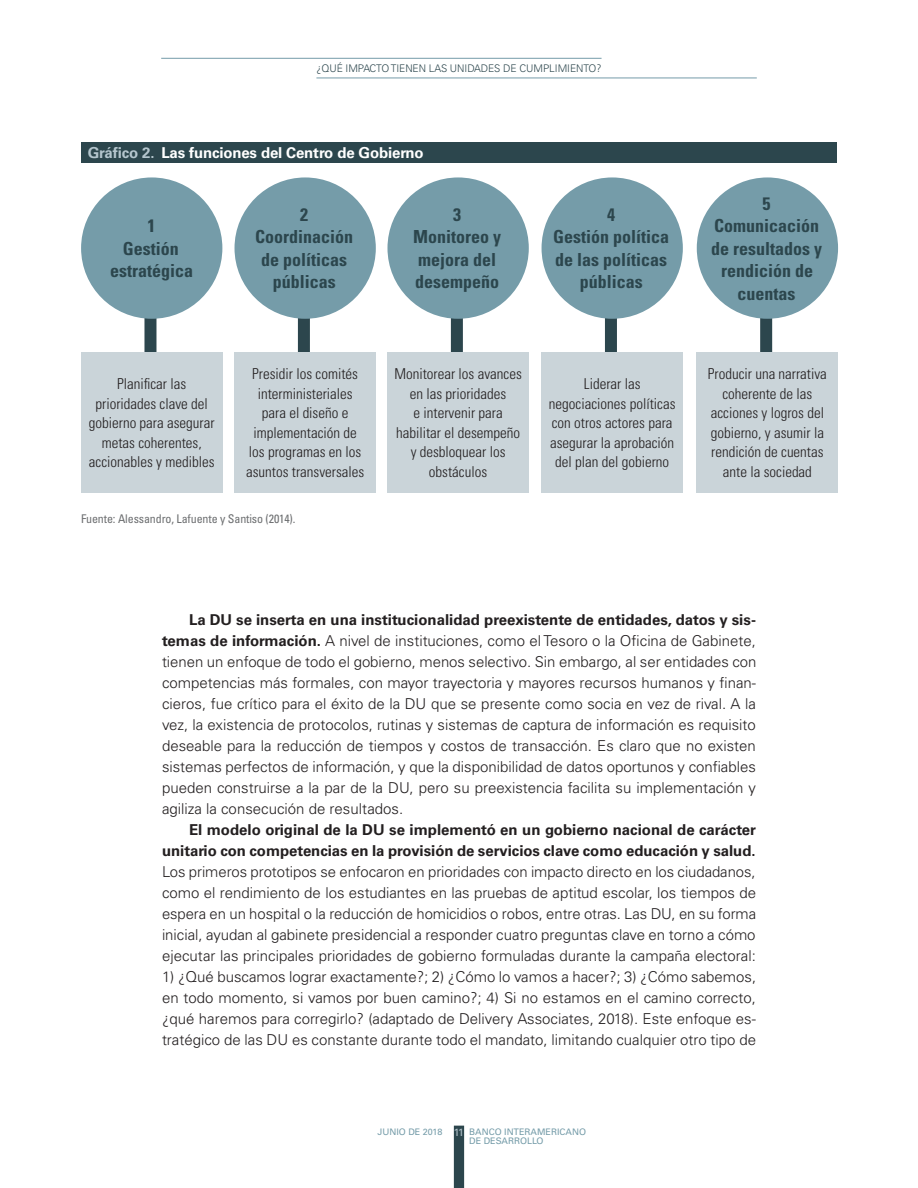
<style>
.page{position:relative;width:918px;height:1188px;background:#fff}
.page>*{position:absolute;margin:0;border:0;box-sizing:border-box;transform-origin:0 0}
.t1{font:700 condensed 18px/22.5px "Univers LT Std";color:#2c464d;text-align:center}
.A-Txt_Indented{font:300 15px/21px "Univers LT Std";color:#231f20;text-align:justify}
.t2{font:300 condensed 15px/19.5px "Univers LT Std";color:#231f20;text-align:center}
.t3{font:700 15px "Univers LT Std";letter-spacing:-.01em;color:#fff}
.A-Title-Ch-Prim{font:condensed 12px "Univers LT Std";letter-spacing:-.01em;color:#6d6f71}
.t4{font:300 10.5px "Univers LT Std";letter-spacing:-.005em;color:#2c464d}
.t5{font:9px/9px "Univers LT Std";color:#759ca9}
.s1{color:#b5c6ce}
.s2{font-weight:700}
.s3{font-size:10.5px;color:#b5c6ce}
</style>
<div class="page">
<hr style="left:161px;top:58px;width:441px;height:1px;background:#759ca9">
<hr style="left:316px;top:78px;width:441px;height:1px;background:#759ca9">
<div style="left:454px;top:1126px;width:10px;height:62px;background:#2c464d"></div>
<div style="left:81px;top:142px;width:756px;height:21px;background:#2c464d"></div>
<div style="left:760px;top:295px;width:12px;height:76px;background:#2c464d"></div>
<div style="left:697px;top:177px;width:141px;height:142px;background:#759ca9;border-radius:50%"></div>
<div style="left:605px;top:295px;width:12px;height:76px;background:#2c464d"></div>
<div style="left:542px;top:177px;width:141px;height:142px;background:#759ca9;border-radius:50%"></div>
<div style="left:451px;top:295px;width:12px;height:76px;background:#2c464d"></div>
<div style="left:387px;top:177px;width:142px;height:142px;background:#759ca9;border-radius:50%"></div>
<div style="left:298px;top:295px;width:12px;height:76px;background:#2c464d"></div>
<div style="left:235px;top:177px;width:141px;height:142px;background:#759ca9;border-radius:50%"></div>
<div style="left:144px;top:295px;width:12px;height:76px;background:#2c464d"></div>
<div style="left:81px;top:177px;width:141px;height:142px;background:#759ca9;border-radius:50%"></div>
<div style="left:81px;top:352px;width:141px;height:141px;background:#cad4d9"></div>
<div style="left:697px;top:352px;width:141px;height:141px;background:#cad4d9"></div>
<div style="left:541px;top:352px;width:142px;height:141px;background:#cad4d9"></div>
<div style="left:387px;top:352px;width:142px;height:141px;background:#cad4d9"></div>
<div style="left:234px;top:352px;width:142px;height:141px;background:#cad4d9"></div>
<p class="t4" style="left:316px;top:62px;width:287px">¿QUÉ IMPACTO TIENEN LAS UNIDADES DE CUMPLIMIENTO?</p>
<p class="t3" style="left:88px;top:144px;width:337px"><span class="s1">Gráfico 2.</span> Las funciones del Centro de Gobierno</p>
<p class="t1" style="left:110px;top:214px;width:84px">1<br>Gestión estratégica</p>
<p class="t1" style="left:255px;top:203px;width:100px">2<br>Coordinación de políticas públicas</p>
<p class="t1" style="left:413px;top:203px;width:89px">3<br>Monitoreo y mejora del desempeño</p>
<p class="t1" style="left:553px;top:203px;width:118px">4<br>Gestión política de las políticas públicas</p>
<p class="t1" style="left:711px;top:192px;width:112px">5<br>Comunicación de resultados y rendición de cuentas</p>
<p class="t2" style="left:246px;top:364px;width:120px">Presidir los comités interministeriales para el diseño e implementación de los programas en los asuntos transversales</p>
<p class="A-Title-Ch-Prim" style="left:81px;top:511px;width:216px">Fuente: Alessandro, Lafuente y Santiso (2014).</p>
<p class="t2" style="left:89px;top:374px;width:127px">Planificar las prioridades clave del gobierno para asegurar metas coherentes, accionables y medibles</p>
<p class="t2" style="left:708px;top:364px;width:121px">Producir una narrativa coherente de las acciones y logros del gobierno, y asumir la rendición de cuentas ante la sociedad</p>
<p class="t2" style="left:394px;top:364px;width:129px">Monitorear los avances en las prioridades<br>e intervenir para habilitar el desempeño y desbloquear los obstáculos</p>
<p class="t2" style="left:549px;top:374px;width:128px">Liderar las negociaciones políticas con otros actores para asegurar la aprobación del plan del gobierno</p>
<p class="A-Txt_Indented" style="left:162px;top:609px;width:596px;text-indent:27px"><span class="s2">La DU se inserta en una institucionalidad preexistente de entidades, datos y sis&shy;temas de información.</span> A nivel de instituciones, como el Tesoro o la Oficina de Gabinete, tienen un enfoque de todo el gobierno, menos selectivo. Sin embargo, al ser entidades con competencias más formales, con mayor trayectoria y mayores recursos humanos y finan&shy;cieros, fue crítico para el éxito de la DU que se presente como socia en vez de rival. A la vez, la existencia de protocolos, rutinas y sistemas de captura de información es requisito deseable para la reducción de tiempos y costos de transacción. Es claro que no existen sistemas perfectos de información, y que la disponibilidad de datos oportunos y confiables pueden construirse a la par de la DU, pero su preexistencia facilita su implementación y agiliza la consecución de resultados.</p>
<p class="A-Txt_Indented" style="left:162px;top:819px;width:596px;text-indent:27px"><span class="s2">El modelo original de la DU se implementó en un gobierno nacional de carácter unitario con competencias en la provisión de servicios clave como educación y salud.<br></span>Los primeros prototipos se enfocaron en prioridades con impacto directo en los ciudadanos, como el rendimiento de los estudiantes en las pruebas de aptitud escolar, los tiempos de espera en un hospital o la reducción de homicidios o robos, entre otras. Las DU, en su forma inicial, ayudan al gabinete presidencial a responder cuatro preguntas clave en torno a cómo ejecutar las principales prioridades de gobierno formuladas durante la campaña electoral:</p>
<p class="A-Txt_Indented" style="left:162px;top:966px;width:596px">1) ¿Qué buscamos lograr exactamente?; 2) ¿Cómo lo vamos a hacer?; 3) ¿Cómo sabemos, en todo momento, si vamos por buen camino?; 4) Si no estamos en el camino correcto, ¿qué haremos para corregirlo? (adaptado de Delivery Associates, 2018). Este enfoque es&shy;tratégico de las DU es constante durante todo el mandato, limitando cualquier otro tipo de</p>
<p class="t5" style="left:377px;top:1128px;width:66px">JUNIO DE 2018</p>
<p class="t5" style="left:469px;top:1128px;width:118px;text-indent:-15px"><span class="s3">11</span> BANCO INTERAMERICANO<br>DE DESARROLLO</p>
</div>
